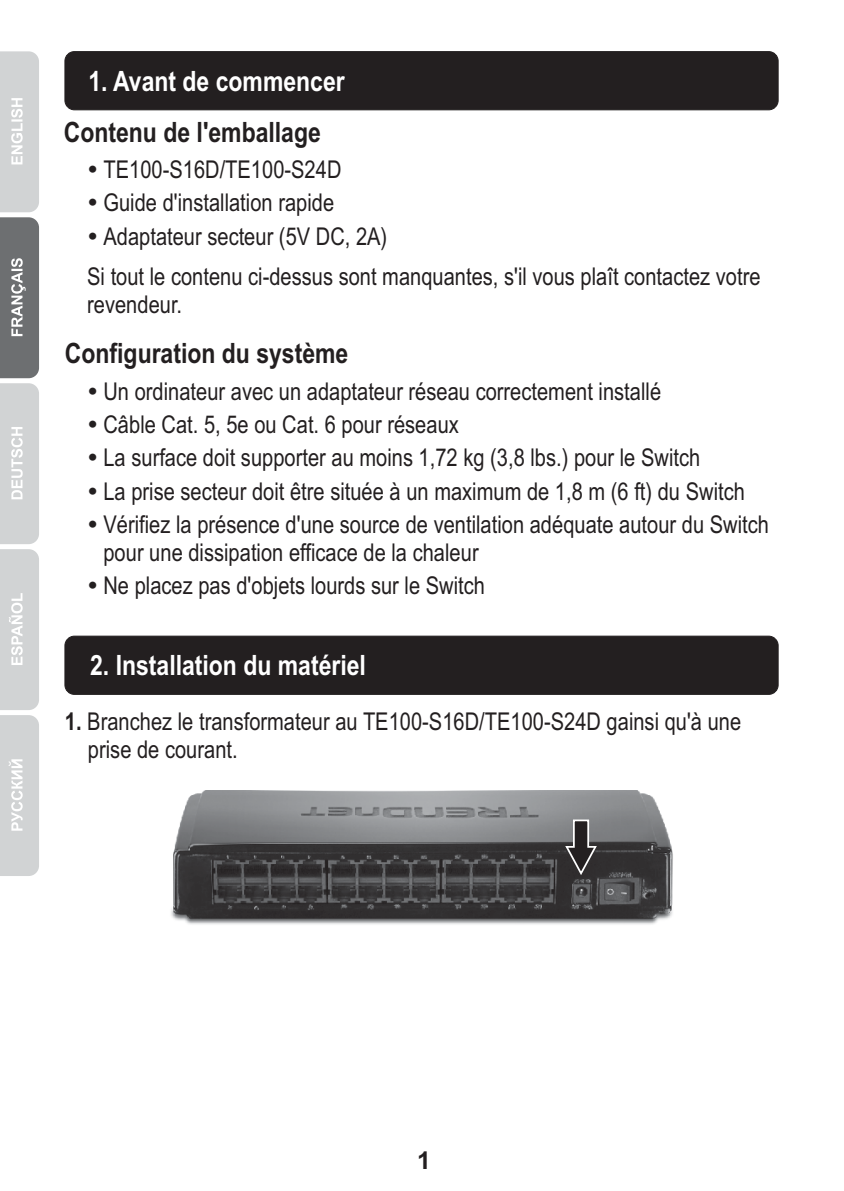
<style>
.page{position:relative;width:844px;height:1191px;background:#fff}
.page>*{position:absolute;margin:0;border:0;box-sizing:border-box;transform-origin:0 0}
.t1{font:700 28px "Arial Narrow";color:#231f20}
.t2{font:700 28px "Arial Narrow";color:#fff}
.t3{font:24.5px/33.2px "Arial Narrow";color:#231f20}
.t4{font:700 24.5px "Arial";color:#231f20}
.s1{font-weight:700}
</style>
<div class="page">
<svg style="left:0;top:51px;width:39px;height:825px;background:#c3c4c5"></svg>
<div style="left:65px;top:51px;width:713px;height:59px;background:#231f20;border:1px solid #231f20;border-radius:9px"></div>
<div style="left:65px;top:636px;width:713px;height:59px;background:#231f20;border:1px solid #231f20;border-radius:9px"></div>
<img style="left:171px;top:790px;width:502px;height:135px">
<svg style="left:563px;top:818px;width:35px;height:59px;background:#575657"></svg>
<p class="t2" style="left:88px;top:70px;width:258px">1. Avant de commencer</p>
<p class="t1" style="left:64px;top:122px;width:258px">Contenu de l'emballage</p>
<p class="t3" style="left:103px;top:155px;width:285px">TE100-S16D/TE100-S24D<br>Guide d'installation rapide<br>Adaptateur secteur (5V DC, 2A)</p>
<p class="t3" style="left:87px;top:265px;width:674px;line-height:27.7px">Si tout le contenu ci-dessus sont manquantes, s'il vous plaît contactez votre revendeur.</p>
<p class="t1" style="left:65px;top:343px;width:285px">Configuration du système</p>
<p class="t3" style="left:103px;top:376px;width:667px">Un ordinateur avec un adaptateur réseau correctement installé<br>Câble Cat. 5, 5e ou Cat. 6 pour réseaux<br>La surface doit supporter au moins 1,72 kg (3,8 lbs.) pour le Switch<br>La prise secteur doit être située à un maximum de 1,8 m (6 ft) du Switch Vérifiez la présence d'une source de ventilation adéquate autour du Switch</p>
<p class="t3" style="left:103px;top:537px;width:383px">pour une dissipation efficace de la chaleur<br>Ne placez pas d'objets lourds sur le Switch</p>
<p class="t2" style="left:90px;top:655px;width:277px">2. Installation du matériel</p>
<p class="t3" style="left:88px;top:710px;width:654px;line-height:27.7px;text-indent:-23px"><span class="s1">1.</span> Branchez le transformateur au TE100-S16D/TE100-S24D gainsi qu'à une prise de courant.</p>
<p class="t4" style="left:417px;top:1151px;width:15px">1</p>
</div>
